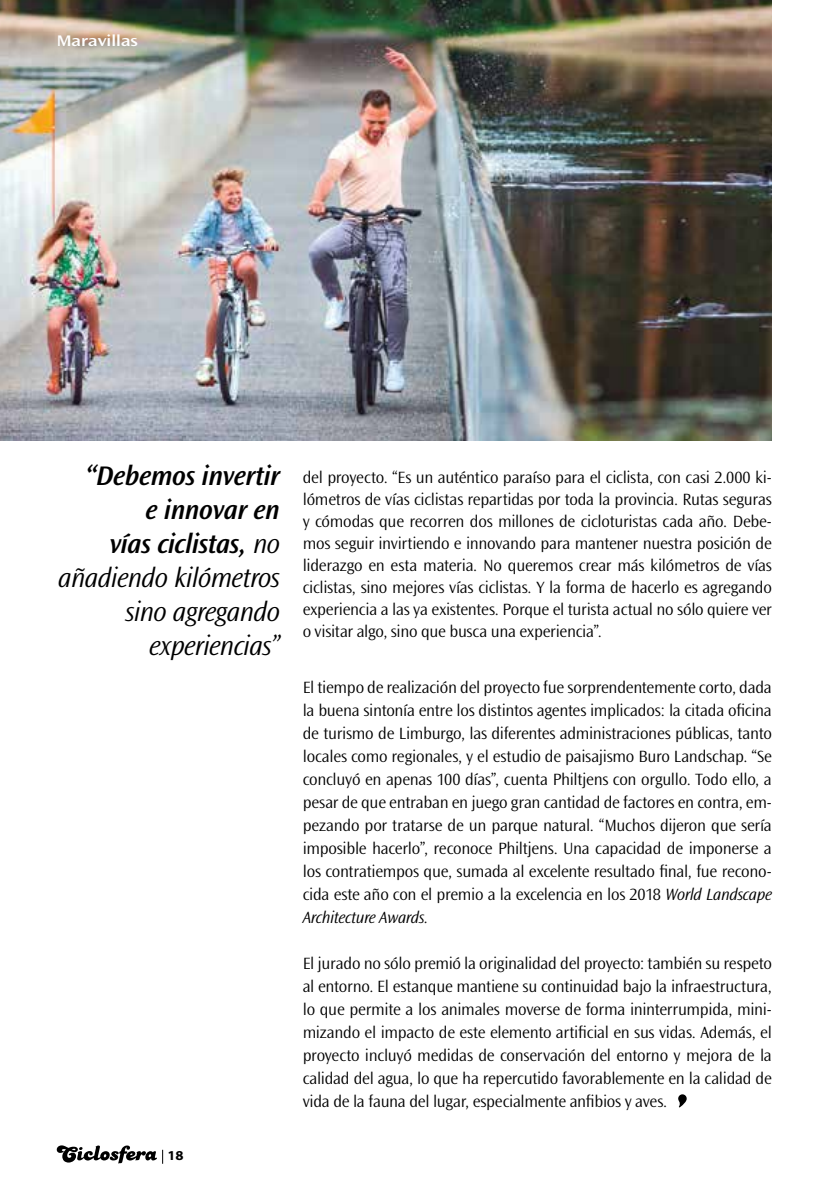
<style>
.page{position:relative;width:840px;height:1191px;background:#fff}
.page>*{position:absolute;margin:0;border:0;box-sizing:border-box;transform-origin:0 0}
.t1{font:italic 300 28px/34px "Ocean Sans Std";letter-spacing:-.025em;color:#000;text-align:right}
.t2{font:300 17px/23px "Ocean Sans Std";letter-spacing:-.02em;color:#000;text-align:justify}
.t3{font:600 expanded 16px "Ocean Sans Std";color:#fff}
.t4{font:700 semi-expanded 13.6px "Myriad Pro";color:#000}
.s1{font-weight:600}
.s2{font-style:italic}
</style>
<div class="page">
<svg style="left:57px;top:1145px;width:106px;height:18px"></svg>
<svg style="left:678px;top:1094px;width:8px;height:13px"></svg>
<img style="left:0;top:0;width:771px;height:440px">
<p class="t3" style="left:57px;top:31px;width:82px">Maravillas</p>
<h1 class="t1" style="left:58px;top:459px;width:223px"><span class="s1">“Debemos invertir<br>e innovar en<br>vías ciclistas,</span> no añadiendo kilómetros sino agregando experiencias”</h1>
<p class="t4" style="left:167px;top:1146px;width:18px">18</p>
<p class="t2" style="left:302px;top:467px;width:470px;line-height:22px">del proyecto. “Es un auténtico paraíso para el ciclista, con casi 2.000 ki&shy;lómetros de vías ciclistas repartidas por toda la provincia. Rutas seguras y cómodas que recorren dos millones de cicloturistas cada año. Debe&shy;mos seguir invirtiendo e innovando para mantener nuestra posición de liderazgo en esta materia. No queremos crear más kilómetros de vías ciclistas, sino mejores vías ciclistas. Y la forma de hacerlo es agregando experiencia a las ya existentes. Porque el turista actual no sólo quiere ver o visitar algo, sino que busca una experiencia”.</p>
<p class="t2" style="left:302px;top:676px;width:470px">El tiempo de realización del proyecto fue sorprendentemente corto, dada la buena sintonía entre los distintos agentes implicados: la citada oficina de turismo de Limburgo, las diferentes administraciones públicas, tanto locales como regionales, y el estudio de paisajismo Buro Landschap. “Se concluyó en apenas 100 días”, cuenta Philtjens con orgullo. Todo ello, a pesar de que entraban en juego gran cantidad de factores en contra, em&shy;pezando por tratarse de un parque natural. “Muchos dijeron que sería imposible hacerlo”, reconoce Philtjens. Una capacidad de imponerse a los contratiempos que, sumada al excelente resultado final, fue recono&shy;cida este año con el premio a la excelencia en los 2018 <span class="s2">World Landscape Architecture Awards.</span></p>
<p class="t2" style="left:302px;top:952px;width:470px">El jurado no sólo premió la originalidad del proyecto: también su respeto al entorno. El estanque mantiene su continuidad bajo la infraestructura, lo que permite a los animales moverse de forma ininterrumpida, mini&shy;mizando el impacto de este elemento artificial en sus vidas. Además, el proyecto incluyó medidas de conservación del entorno y mejora de la calidad del agua, lo que ha repercutido favorablemente en la calidad de vida de la fauna del lugar, especialmente anfibios y aves.</p>
</div>
